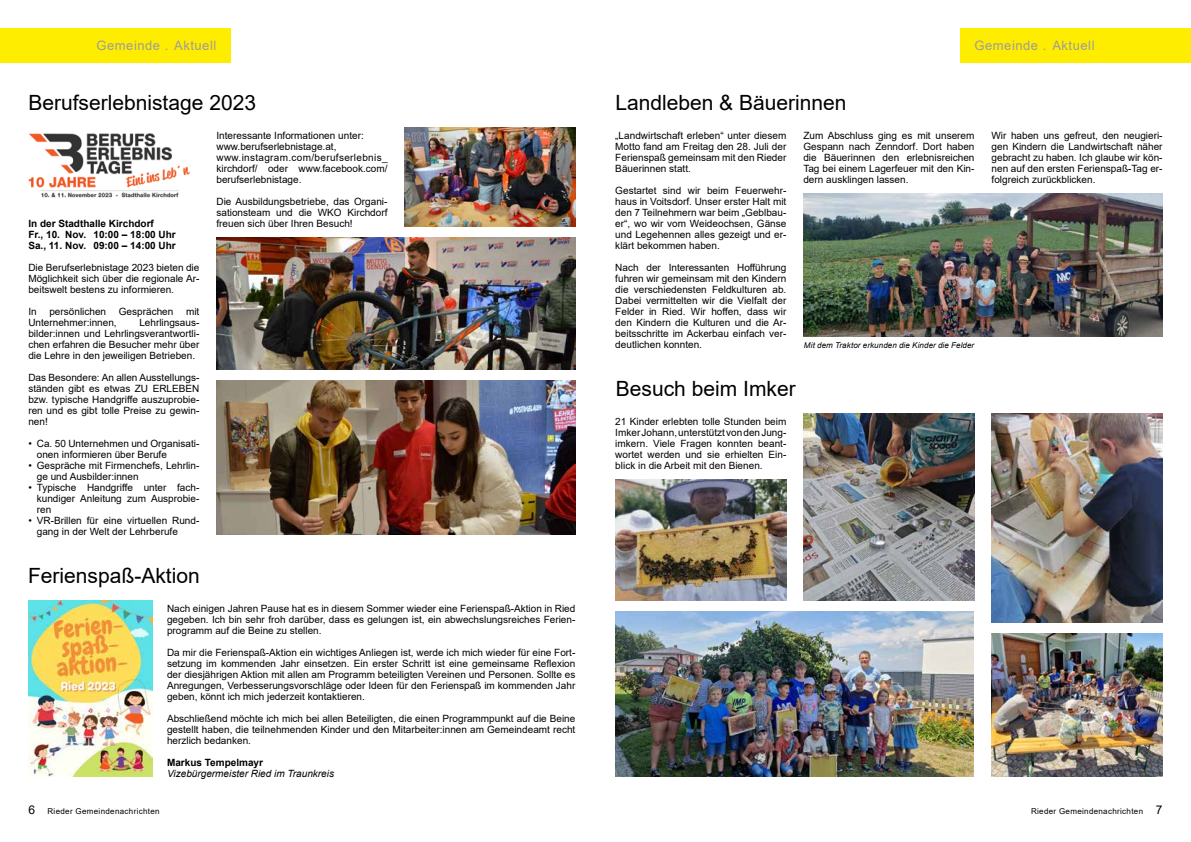
<style>
.page{position:relative;width:1191px;height:842px;background:#fff}
.page>*{position:absolute;margin:0;border:0;box-sizing:border-box;transform-origin:0 0}
.t1{font:21px "Arial";color:#000}
.t2{font:13px "Arial";letter-spacing:.04em;color:#9d9d9c}
.t3{font:12px "Arial";color:#000}
.t4{font:10px/11px "Arial";color:#000;text-align:justify}
.t5{font:700 10px/11px "Arial";color:#000}
.t6{font:italic 10px "Arial";color:#000}
.t7{font:8px "Arial";letter-spacing:.04em;color:#000}
.t8{font:italic 8px "Arial";letter-spacing:.01em;color:#000}
.s1{font-size:12px}
</style>
<div class="page">
<div style="left:0;top:28px;width:230px;height:34px;background:#ffed00"></div>
<div style="left:960px;top:28px;width:231px;height:34px;background:#ffed00"></div>
<img style="left:216px;top:380px;width:359px;height:154px">
<img style="left:404px;top:127px;width:171px;height:99px">
<img style="left:216px;top:237px;width:359px;height:132px">
<img style="left:28px;top:133px;width:163px;height:65px">
<img style="left:28px;top:600px;width:125px;height:176px">
<img style="left:803px;top:193px;width:359px;height:143px">
<img style="left:991px;top:633px;width:171px;height:143px">
<img style="left:615px;top:611px;width:359px;height:165px">
<img style="left:615px;top:479px;width:171px;height:121px">
<img style="left:991px;top:413px;width:171px;height:209px">
<img style="left:803px;top:413px;width:171px;height:187px">
<h2 class="t2" style="left:97px;top:37px;width:121px">Gemeinde . Aktuell</h2>
<h2 class="t2" style="left:974px;top:37px;width:122px">Gemeinde . Aktuell</h2>
<h1 class="t1" style="left:28px;top:88px;width:229px">Berufserlebnistage 2023</h1>
<p class="t5" style="left:28px;top:218px;width:149px">In der Stadthalle Kirchdorf<br>Fr., 10. Nov. 10:00 – 18:00 Uhr<br>Sa., 11. Nov. 09:00 – 14:00 Uhr</p>
<p class="t4" style="left:28px;top:261px;width:173px">Die Berufserlebnistage 2023 bieten die Möglichkeit sich über die regionale Ar&shy;beitswelt bestens zu informieren.</p>
<p class="t4" style="left:28px;top:305px;width:10px">In</p>
<p class="t4" style="left:49px;top:305px;width:58px">persönlichen</p>
<p class="t4" style="left:119px;top:305px;width:56px">Gesprächen</p>
<p class="t4" style="left:186px;top:305px;width:15px">mit</p>
<p class="t4" style="left:28px;top:316px;width:90px">Unternehmer:innen,</p>
<p class="t4" style="left:28px;top:316px;width:173px;text-indent:111px">Lehrlingsaus&shy;bilder:innen und Lehrlingsverantwortli&shy;chen erfahren die Besucher mehr über die Lehre in den jeweiligen Betrieben.</p>
<p class="t4" style="left:28px;top:371px;width:173px">Das Besondere: An allen Ausstellungs&shy;ständen gibt es etwas ZU ERLEBEN bzw. typische Handgriffe auszuprobie&shy;ren und es gibt tolle Preise zu gewin&shy;nen!</p>
<p class="t4" style="left:37px;top:437px;width:164px;text-indent:-8px">• Ca. 50 Unternehmen und Organisati&shy;onen informieren über Berufe</p>
<p class="t4" style="left:37px;top:459px;width:164px;text-indent:-8px">• Gespräche mit Firmenchefs, Lehrlin&shy;ge und Ausbilder:innen</p>
<p class="t4" style="left:37px;top:481px;width:164px;text-indent:-8px">• Typische Handgriffe unter fach&shy;kundiger Anleitung zum Ausprobie&shy;ren</p>
<p class="t4" style="left:37px;top:514px;width:164px;text-indent:-9px">• VR-Brillen für eine virtuellen Rund&shy;gang in der Welt der Lehrberufe</p>
<p class="t4" style="left:216px;top:129px;width:173px;text-align:left">Interessante Informationen unter: www.berufserlebnistage.at, www.instagram.com/berufserlebnis_ kirchdorf/ oder www.facebook.com/ berufserlebnistage.</p>
<p class="t4" style="left:216px;top:195px;width:173px">Die Ausbildungsbetriebe, das Organi&shy;sationsteam und die WKO Kirchdorf freuen sich über Ihren Besuch!</p>
<h1 class="t1" style="left:28px;top:561px;width:173px">Ferienspaß-Aktion</h1>
<p class="t4" style="left:167px;top:602px;width:410px">Nach einigen Jahren Pause hat es in diesem Sommer wieder eine Ferienspaß-Aktion in Ried gegeben. Ich bin sehr froh darüber, dass es gelungen ist, ein abwechslungsreiches Ferien&shy;programm auf die Beine zu stellen.</p>
<p class="t4" style="left:167px;top:646px;width:410px">Da mir die Ferienspaß-Aktion ein wichtiges Anliegen ist, werde ich mich wieder für eine Fort&shy;setzung im kommenden Jahr einsetzen. Ein erster Schritt ist eine gemeinsame Reflexion der diesjährigen Aktion mit allen am Programm beteiligten Vereinen und Personen. Sollte es Anregungen, Verbesserungsvorschläge oder Ideen für den Ferienspaß im kommenden Jahr geben, könnt ich mich jederzeit kontaktieren.</p>
<p class="t4" style="left:167px;top:712px;width:410px">Abschließend möchte ich mich bei allen Beteiligten, die einen Programmpunkt auf die Beine gestellt haben, die teilnehmenden Kinder und den Mitarbeiter:innen am Gemeindeamt recht herzlich bedanken.</p>
<p class="t5" style="left:167px;top:757px;width:97px">Markus Tempelmayr</p>
<p class="t6" style="left:167px;top:767px;width:168px">Vizebürgermeister Ried im Traunkreis</p>
<h1 class="t1" style="left:615px;top:88px;width:233px">Landleben &amp; Bäuerinnen</h1>
<p class="t4" style="left:615px;top:129px;width:173px">„Landwirtschaft erleben“ unter diesem Motto fand am Freitag den 28. Juli der Ferienspaß gemeinsam mit den Rieder Bäuerinnen statt.</p>
<p class="t4" style="left:615px;top:184px;width:173px">Gestartet sind wir beim Feuerwehr&shy;haus in Voitsdorf. Unser erster Halt mit den 7 Teilnehmern war beim „Geblbau&shy;er“, wo wir vom Weideochsen, Gänse und Legehennen alles gezeigt und er&shy;klärt bekommen haben.</p>
<p class="t4" style="left:615px;top:261px;width:173px">Nach der Interessanten Hofführung fuhren wir gemeinsam mit den Kindern die verschiedensten Feldkulturen ab.<br>Dabei vermittelten wir die Vielfalt der Felder in Ried. Wir hoffen, dass wir den Kindern die Kulturen und die Ar&shy;beitsschritte im Ackerbau einfach ver&shy;deutlichen konnten.</p>
<p class="t4" style="left:803px;top:129px;width:173px">Zum Abschluss ging es mit unserem Gespann nach Zenndorf. Dort haben die Bäuerinnen den erlebnisreichen Tag bei einem Lagerfeuer mit den Kin&shy;dern ausklingen lassen.</p>
<p class="t8" style="left:804px;top:340px;width:172px">Mit dem Traktor erkunden die Kinder die Felder</p>
<h1 class="t1" style="left:616px;top:374px;width:181px">Besuch beim Imker</h1>
<p class="t4" style="left:615px;top:415px;width:173px">21 Kinder erlebten tolle Stunden beim Imker Johann, unterstützt von den Jung&shy;imkern. Viele Fragen konnten beant&shy;wortet werden und sie erhielten Ein&shy;blick in die Arbeit mit den Bienen.</p>
<p class="t4" style="left:991px;top:129px;width:173px">Wir haben uns gefreut, den neugieri&shy;gen Kindern die Landwirtschaft näher gebracht zu haben. Ich glaube wir kön&shy;nen auf den ersten Ferienspaß-Tag er&shy;folgreich zurückblicken.</p>
<p class="t3" style="left:28px;top:801px;width:8px">6</p>
<p class="t7" style="left:48px;top:805px;width:114px">Rieder Gemeindenachrichten</p>
<p class="t7" style="left:1031px;top:805px;width:133px">Rieder Gemeindenachrichten <span class="s1">7</span></p>
</div>
